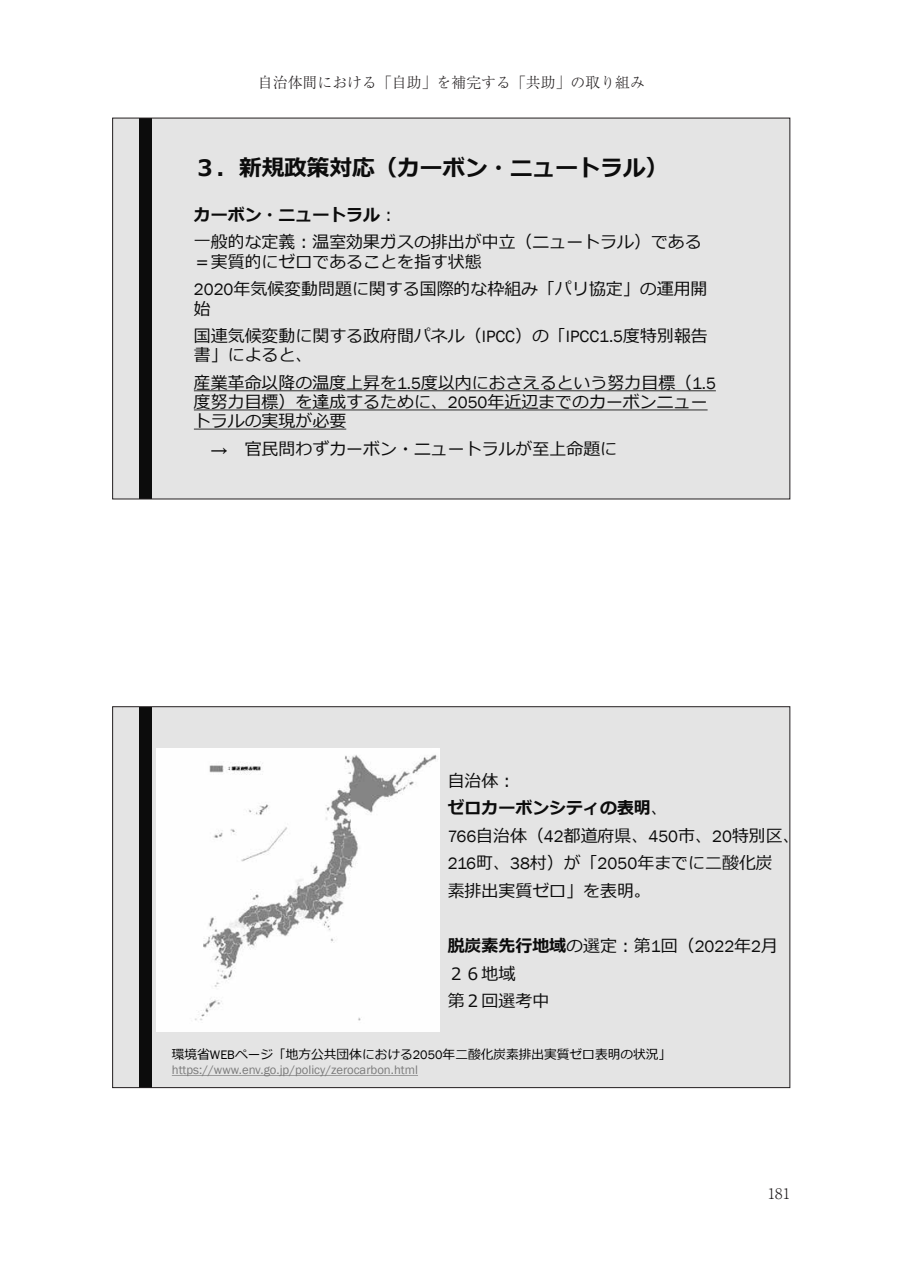
<style>
.page{position:relative;width:903px;height:1275px;background:#fff}
.page>*{position:absolute;margin:0;border:0;box-sizing:border-box;transform-origin:0 0}
.t1{font:700 22.57px "Meiryo";color:#0c0c0c}
.t2{font:16.97px/27.7px "Meiryo";color:#0c0c0c}
.t3{font:300 14.88px "Ryumin Pr 6 N";color:#231f20}
.t4{font:14.88px "N Ryumin L";color:#231f20}
.t5{font:12.78px "Franklin Gothic";color:#7b7b7b}
.t6{font:12.78px "Meiryo";color:#000}
.s1{font-weight:700}
.s2{font-family:"Franklin Gothic"}
</style>
<div class="page">
<div style="left:113px;top:707px;width:677px;height:381px;background:#e4e4e4"></div>
<div style="left:139px;top:707px;width:13px;height:381px;background:#0c0c0c"></div>
<img style="left:156px;top:748px;width:284px;height:284px">
<svg style="left:172px;top:1075px;width:246px;height:1px"></svg>
<div style="left:113px;top:118px;width:677px;height:381px;background:#e4e4e4"></div>
<div style="left:139px;top:118px;width:13px;height:381px;background:#0c0c0c"></div>
<svg style="left:194px;top:390px;width:522px;height:1px"></svg>
<svg style="left:194px;top:409px;width:513px;height:1px"></svg>
<svg style="left:194px;top:429px;width:152px;height:1px"></svg>
<p class="t3" style="left:258px;top:70px;width:388px">自治体間における「自助」を補完する「共助」の取り組み</p>
<h1 class="t1" style="left:194px;top:152px;width:476px">３．新規政策対応（カーボン・ニュートラル）</h1>
<p class="t2" style="left:194px;top:202px;width:509px;line-height:26.9px"><span class="s1">カーボン・ニュートラル</span>：<br>一般的な定義：温室効果ガスの排出が中立（ニュートラル）である</p>
<p class="t2" style="left:194px;top:249px;width:515px">＝実質的にゼロであることを指す状態<br><span class="s2">2020</span>年気候変動問題に関する国際的な枠組み「パリ協定」の運用開</p>
<p class="t2" style="left:194px;top:296px;width:515px">始<br>国連気候変動に関する政府間パネル（<span class="s2">IPCC</span>）の「<span class="s2">IPCC1.5</span>度特別報告</p>
<p class="t2" style="left:194px;top:342px;width:523px">書」によると、<br>産業革命以降の温度上昇を<span class="s2">1.5</span>度以内におさえるという努力目標（<span class="s2">1.5</span></p>
<p class="t2" style="left:194px;top:393px;width:515px;line-height:19.1px">度努力目標）を達成するために、<span class="s2">2050</span>年近辺までのカーボンニュートラルの実現が必要</p>
<p class="t2" style="left:211px;top:435px;width:408px"><span class="s2">→</span> 官民問わずカーボン・ニュートラルが至上命題に</p>
<p class="t2" style="left:448px;top:768px;width:353px">自治体：<br><span class="s1">ゼロカーボンシティの表明</span>、<br><span class="s2">766</span>自治体（<span class="s2">42</span>都道府県、<span class="s2">450</span>市、<span class="s2">20</span>特別区、<br><span class="s2">216</span>町、<span class="s2">38</span>村）が「<span class="s2">2050</span>年までに二酸化炭<br>素排出実質ゼロ」を表明。</p>
<p class="t2" style="left:448px;top:933px;width:332px"><span class="s1">脱炭素先行地域</span>の選定：第<span class="s2">1</span>回（<span class="s2">2022</span>年<span class="s2">2</span>月<br>２６地域<br>第２回選考中</p>
<p class="t6" style="left:172px;top:1045px;width:501px">環境省<span class="s2">WEB</span>ページ「地方公共団体における<span class="s2">2050</span>年二酸化炭素排出実質ゼロ表明の状況」</p>
<p class="t5" style="left:172px;top:1062px;width:248px">https://www.env.go.jp/policy/zerocarbon.html</p>
<p class="t4" style="left:768px;top:1186px;width:24px">181</p>
</div>
